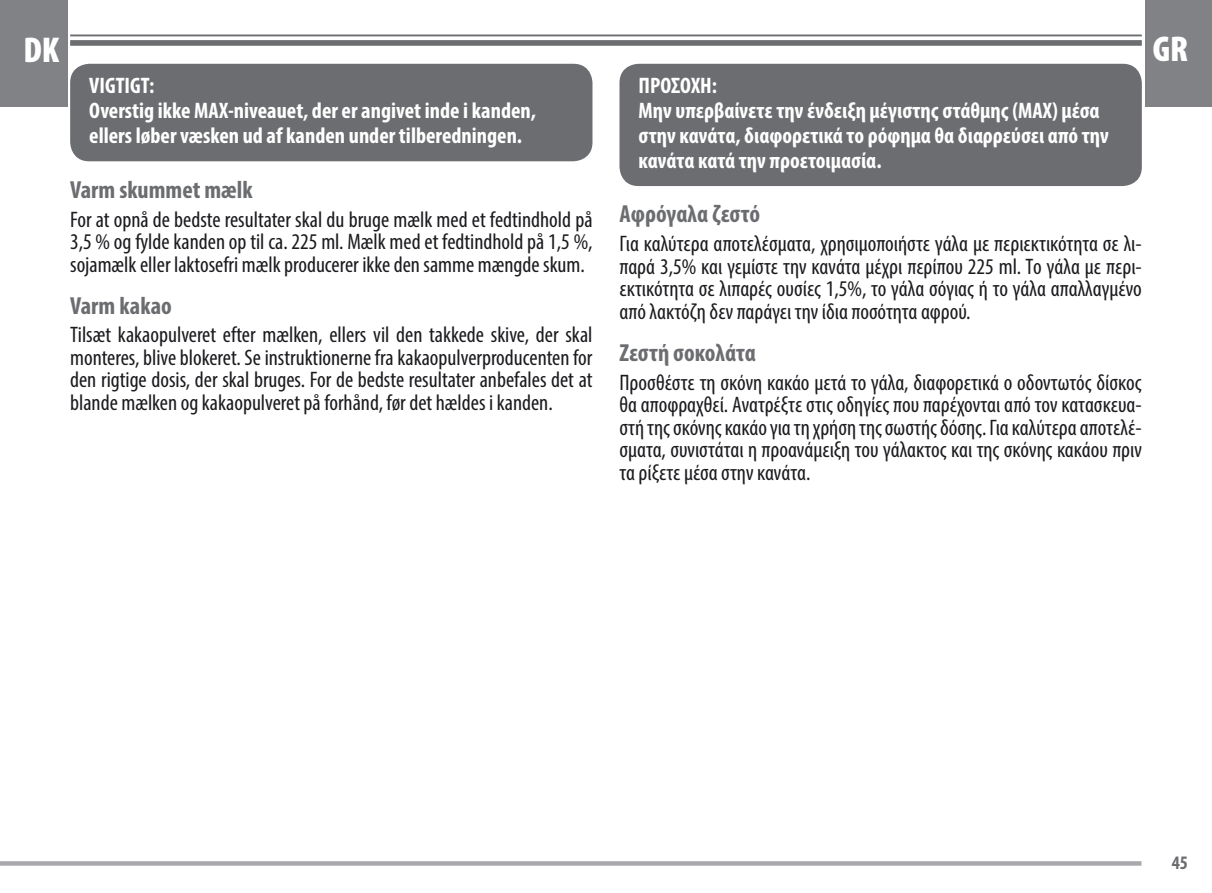
<style>
.page{position:relative;width:1212px;height:893px;background:#fff}
.page>*{position:absolute;margin:0;border:0;box-sizing:border-box;transform-origin:0 0}
.t1{font:900 condensed 36px "Myriad Pro";color:#fff}
.t2{font:700 condensed 24.75px "Myriad Pro";color:#6c6d70}
.t3{font:condensed 22.5px/22.5px "Myriad Pro";color:#1b1a1e;text-align:justify}
.t4{font:700 condensed 22.5px/24.8px "Myriad Pro";color:#fff}
.t5{font:700 condensed 19.12px "Myriad Pro";color:#6c6d70}
</style>
<div class="page">
<div style="left:0;top:861px;width:1141px;height:5px;background:#a8a9ad"></div>
<div style="left:0;top:0;width:67px;height:107px;background:#808285"></div>
<div style="left:1144px;top:0;width:68px;height:107px;background:#808285"></div>
<hr style="left:70px;top:35px;width:1072px;height:1px;background:#6c6d70">
<div style="left:70px;top:40px;width:1072px;height:6px;background:#6c6d70"></div>
<div style="left:70px;top:64px;width:522px;height:97px;background:#6c6d70;border-radius:19px"></div>
<div style="left:619px;top:64px;width:523px;height:122px;background:#6c6d70;border-radius:19px"></div>
<h1 class="t1" style="left:24px;top:27px;width:37px">DK</h1>
<h1 class="t1" style="left:1153px;top:26px;width:37px">GR</h1>
<p class="t4" style="left:89px;top:73px;width:448px">VIGTIGT:<br>Overstig ikke MAX-niveauet, der er angivet inde i kanden, ellers løber væsken ud af kanden under tilberedningen.</p>
<p class="t2" style="left:70px;top:174px;width:184px">Varm skummet mælk</p>
<p class="t3" style="left:70px;top:208px;width:524px">For at opnå de bedste resultater skal du bruge mælk med et fedtindhold på 3,5 % og fylde kanden op til ca. 225 ml. Mælk med et fedtindhold på 1,5 %, sojamælk eller laktosefri mælk producerer ikke den samme mængde skum.</p>
<p class="t2" style="left:70px;top:290px;width:103px">Varm kakao</p>
<p class="t3" style="left:70px;top:323px;width:524px">Tilsæt kakaopulveret efter mælken, ellers vil den takkede skive, der skal monteres, blive blokeret. Se instruktionerne fra kakaopulverproducenten for den rigtige dosis, der skal bruges. For de bedste resultater anbefales det at blande mælken og kakaopulveret på forhånd, før det hældes i kanden.</p>
<p class="t4" style="left:639px;top:73px;width:472px">ΠΡΟΣΟΧΗ:<br>Μην υπερβαίνετε την ένδειξη μέγιστης στάθμης (MAX) μέσα στην κανάτα, διαφορετικά το ρόφημα θα διαρρεύσει από την κανάτα κατά την προετοιμασία.</p>
<p class="t2" style="left:619px;top:199px;width:142px">Αφρόγαλα ζεστό</p>
<p class="t3" style="left:619px;top:232px;width:524px">Για καλύτερα αποτελέσματα, χρησιμοποιήστε γάλα με περιεκτικότητα σε λι&shy;παρά 3,5% και γεμίστε την κανάτα μέχρι περίπου 225 ml. Το γάλα με περι&shy;εκτικότητα σε λιπαρές ουσίες 1,5%, το γάλα σόγιας ή το γάλα απαλλαγμένο από λακτόζη δεν παράγει την ίδια ποσότητα αφρού.</p>
<p class="t2" style="left:619px;top:337px;width:138px">Ζεστή σοκολάτα</p>
<p class="t3" style="left:619px;top:371px;width:524px">Προσθέστε τη σκόνη κακάο μετά το γάλα, διαφορετικά ο οδοντωτός δίσκος θα αποφραχθεί. Ανατρέξτε στις οδηγίες που παρέχονται από τον κατασκευα&shy;στή της σκόνης κακάο για τη χρήση της σωστής δόσης. Για καλύτερα αποτελέ&shy;σματα, συνιστάται η προανάμειξη του γάλακτος και της σκόνης κακάου πριν τα ρίξετε μέσα στην κανάτα.</p>
<p class="t5" style="left:1172px;top:851px;width:18px">45</p>
</div>
